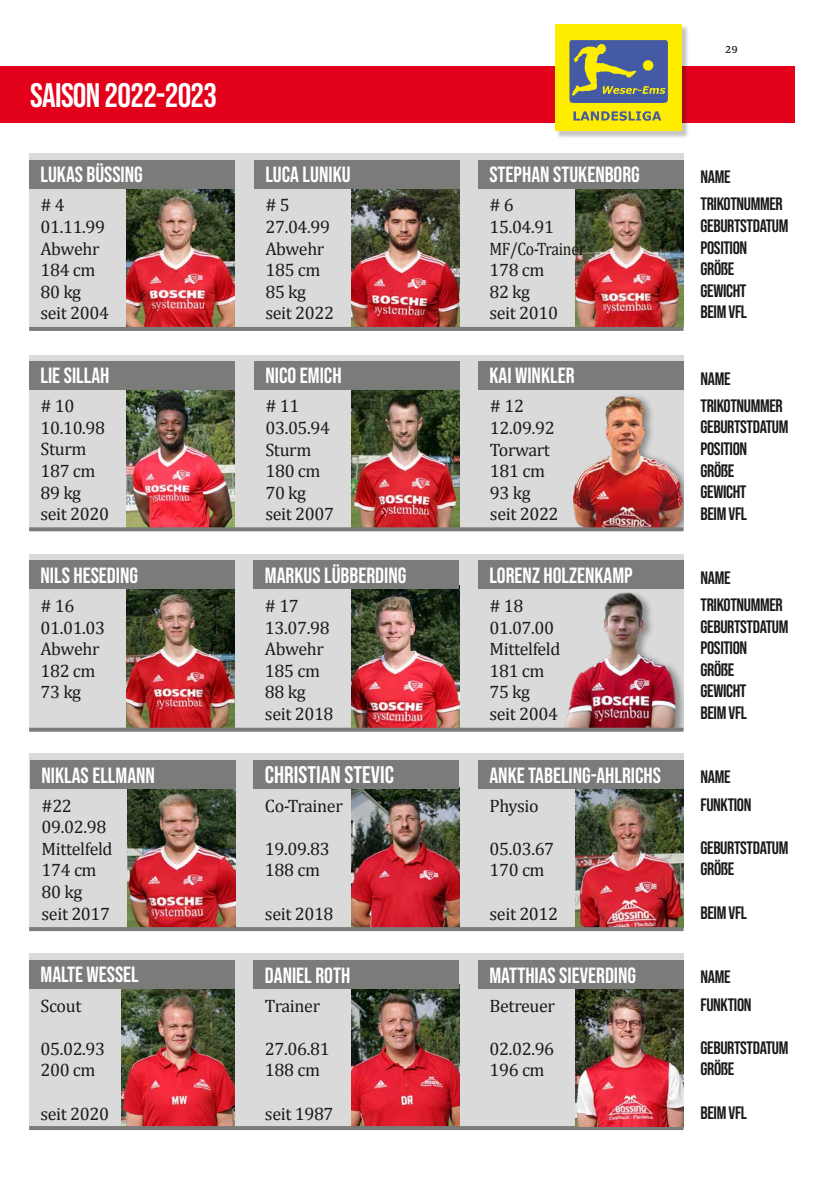
<style>
.page{position:relative;width:840px;height:1191px;background:#fff}
.page>*{position:absolute;margin:0;border:0;box-sizing:border-box;transform-origin:0 0}
.t1{font:34px "Bebas Neue";letter-spacing:-.02em;color:#fff}
.t2{font:24px "Bebas Neue";color:#fff}
.t3{font:22px "Bebas Neue";color:#fff}
.t4{font:18px/21.6px "Cambria";letter-spacing:-.02em;color:#1a1a18}
.t5{font:18px/21.6px "Bebas Neue";letter-spacing:-.02em;color:#1a1a18}
.t6{font:14px "Yrsa";color:#1a1a18}
</style>
<div class="page">
<div style="left:29px;top:753px;width:654px;height:176px;background:#dadada"></div>
<img style="left:127px;top:788px;width:108px;height:139px">
<div style="left:30px;top:760px;width:205px;height:28px;background:#7b7b7a"></div>
<div style="left:29px;top:554px;width:654px;height:175px;background:#dadada"></div>
<div style="left:29px;top:953px;width:654px;height:176px;background:#dadada"></div>
<div style="left:478px;top:560px;width:205px;height:29px;background:#7b7b7a"></div>
<img style="left:565px;top:592px;width:118px;height:135px">
<img style="left:121px;top:988px;width:113px;height:138px">
<div style="left:29px;top:960px;width:205px;height:28px;background:#7b7b7a"></div>
<img style="left:127px;top:589px;width:107px;height:138px">
<div style="left:29px;top:560px;width:205px;height:29px;background:#7b7b7a"></div>
<img style="left:351px;top:589px;width:108px;height:138px">
<div style="left:253px;top:560px;width:206px;height:29px;background:#7b7b7a"></div>
<img style="left:351px;top:788px;width:108px;height:139px">
<div style="left:253px;top:760px;width:206px;height:28px;background:#7b7b7a"></div>
<img style="left:575px;top:788px;width:108px;height:139px">
<div style="left:478px;top:760px;width:205px;height:28px;background:#7b7b7a"></div>
<hr style="left:29px;top:927px;width:654px;height:4px;background:#7b7b7a">
<div style="left:29px;top:354px;width:654px;height:176px;background:#dadada"></div>
<div style="left:29px;top:153px;width:654px;height:176px;background:#dadada"></div>
<img style="left:127px;top:389px;width:107px;height:138px">
<div style="left:29px;top:361px;width:205px;height:28px;background:#7b7b7a"></div>
<img style="left:351px;top:988px;width:108px;height:138px">
<div style="left:253px;top:960px;width:206px;height:28px;background:#7b7b7a"></div>
<hr style="left:29px;top:1126px;width:654px;height:4px;background:#7b7b7a">
<img style="left:127px;top:188px;width:107px;height:139px">
<div style="left:29px;top:160px;width:205px;height:28px;background:#7b7b7a"></div>
<div style="left:0;top:66px;width:794px;height:57px;background:#e3001b"></div>
<div style="left:556px;top:25px;width:132px;height:114px;background:#1a1a18;opacity:.25"></div>
<div style="left:555px;top:25px;width:126px;height:106px;background:#ffed00"></div>
<img style="left:569px;top:40px;width:99px;height:81px">
<img style="left:573px;top:389px;width:109px;height:138px">
<div style="left:478px;top:361px;width:205px;height:28px;background:#7b7b7a"></div>
<img style="left:351px;top:188px;width:108px;height:139px">
<div style="left:254px;top:160px;width:205px;height:28px;background:#7b7b7a"></div>
<img style="left:575px;top:188px;width:108px;height:139px">
<div style="left:478px;top:160px;width:205px;height:28px;background:#7b7b7a"></div>
<hr style="left:29px;top:327px;width:654px;height:4px;background:#7b7b7a">
<svg style="left:29px;top:727px;width:654px;height:4px;background:#887e7d"></svg>
<img style="left:351px;top:389px;width:108px;height:138px">
<div style="left:254px;top:361px;width:205px;height:28px;background:#7b7b7a"></div>
<svg style="left:29px;top:527px;width:654px;height:4px;background:#807d7b"></svg>
<img style="left:575px;top:988px;width:108px;height:138px">
<div style="left:478px;top:960px;width:205px;height:28px;background:#7b7b7a"></div>
<p class="t6" style="left:725px;top:40px;width:14px">29</p>
<h1 class="t1" style="left:30px;top:76px;width:188px">SAISON 2022-2023</h1>
<p class="t3" style="left:40px;top:162px;width:104px">LUKAS BÜSSING</p>
<p class="t4" style="left:40px;top:194px;width:70px"># 4<br>01.11.99<br>Abwehr<br>184 cm<br>80 kg seit 2004</p>
<p class="t3" style="left:265px;top:162px;width:87px">LUCA LUNIKU</p>
<p class="t4" style="left:265px;top:194px;width:70px"># 5<br>27.04.99<br>Abwehr<br>185 cm<br>85 kg seit 2022</p>
<p class="t3" style="left:489px;top:162px;width:152px">STEPHAN STUKENBORG</p>
<p class="t4" style="left:489px;top:194px;width:97px"># 6<br>15.04.91<br>MF/Co-Trainer<br>178 cm<br>82 kg<br>seit 2010</p>
<p class="t5" style="left:700px;top:163px;width:84px;line-height:27.2px">NAME<br>TRIKOTNUMMER</p>
<p class="t5" style="left:700px;top:215px;width:89px">GEBURTSTDATUM<br>POSITION<br>GRÖßE<br>GEWICHT<br>BEIM VFL</p>
<p class="t3" style="left:40px;top:363px;width:70px">LIE SILLAH</p>
<p class="t4" style="left:40px;top:395px;width:70px"># 10<br>10.10.98<br>Sturm<br>187 cm<br>89 kg seit 2020</p>
<p class="t3" style="left:265px;top:363px;width:78px">NICO EMICH</p>
<p class="t4" style="left:265px;top:395px;width:70px"># 11<br>03.05.94<br>Sturm<br>180 cm<br>70 kg seit 2007</p>
<p class="t3" style="left:489px;top:363px;width:87px">KAI WINKLER</p>
<p class="t4" style="left:489px;top:395px;width:70px"># 12<br>12.09.92<br>Torwart<br>181 cm<br>93 kg seit 2022</p>
<p class="t5" style="left:700px;top:364px;width:84px;line-height:27.2px">NAME<br>TRIKOTNUMMER</p>
<p class="t5" style="left:700px;top:416px;width:89px">GEBURTSTDATUM<br>POSITION<br>GRÖßE<br>GEWICHT<br>BEIM VFL</p>
<p class="t3" style="left:40px;top:563px;width:99px">NILS HESEDING</p>
<p class="t4" style="left:40px;top:595px;width:66px"># 16<br>01.01.03<br>Abwehr<br>182 cm<br>73 kg</p>
<p class="t3" style="left:265px;top:563px;width:143px">MARKUS LÜBBERDING</p>
<p class="t4" style="left:265px;top:595px;width:70px"># 17<br>13.07.98<br>Abwehr<br>185 cm<br>88 kg seit 2018</p>
<p class="t3" style="left:489px;top:563px;width:145px">LORENZ HOLZENKAMP</p>
<p class="t4" style="left:489px;top:595px;width:72px"># 18<br>01.07.00<br>Mittelfeld<br>181 cm<br>75 kg seit 2004</p>
<p class="t5" style="left:700px;top:564px;width:84px;line-height:27.2px">NAME<br>TRIKOTNUMMER</p>
<p class="t5" style="left:700px;top:615px;width:89px">GEBURTSTDATUM<br>POSITION<br>GRÖßE<br>GEWICHT<br>BEIM VFL</p>
<p class="t3" style="left:41px;top:762px;width:115px">NIKLAS ELLMANN</p>
<p class="t4" style="left:42px;top:794px;width:72px">#22<br>09.02.98<br>Mittelfeld<br>174 cm<br>80 kg seit 2017</p>
<h2 class="t2" style="left:265px;top:761px;width:130px">CHRISTIAN STEVIC</h2>
<p class="t4" style="left:265px;top:794px;width:79px">Co-Trainer</p>
<p class="t4" style="left:265px;top:837px;width:66px">19.09.83<br>188 cm</p>
<p class="t4" style="left:265px;top:902px;width:70px">seit 2018</p>
<p class="t3" style="left:489px;top:762px;width:173px">ANKE TABELING-AHLRICHS</p>
<p class="t4" style="left:489px;top:794px;width:51px">Physio</p>
<p class="t4" style="left:489px;top:837px;width:66px">05.03.67<br>170 cm</p>
<p class="t4" style="left:489px;top:902px;width:70px">seit 2012</p>
<p class="t5" style="left:700px;top:763px;width:52px;line-height:27.2px">NAME<br>FUNKTION</p>
<p class="t5" style="left:700px;top:836px;width:89px">GEBURTSTDATUM<br>GRÖßE</p>
<p class="t5" style="left:700px;top:901px;width:48px">BEIM VFL</p>
<p class="t3" style="left:40px;top:962px;width:100px">MALTE WESSEL</p>
<p class="t4" style="left:40px;top:994px;width:43px">Scout</p>
<p class="t4" style="left:40px;top:1037px;width:66px">05.02.93<br>200 cm</p>
<p class="t4" style="left:40px;top:1102px;width:70px">seit 2020</p>
<p class="t3" style="left:265px;top:962px;width:87px">DANIEL ROTH</p>
<p class="t4" style="left:265px;top:994px;width:57px">Trainer</p>
<p class="t4" style="left:265px;top:1037px;width:66px">27.06.81<br>188 cm</p>
<p class="t4" style="left:265px;top:1102px;width:70px">seit 1987</p>
<p class="t3" style="left:489px;top:962px;width:148px">MATTHIAS SIEVERDING</p>
<p class="t4" style="left:489px;top:994px;width:67px">Betreuer</p>
<p class="t4" style="left:489px;top:1037px;width:66px">02.02.96<br>196 cm</p>
<p class="t5" style="left:700px;top:963px;width:52px;line-height:27.2px">NAME<br>FUNKTION</p>
<p class="t5" style="left:700px;top:1036px;width:89px">GEBURTSTDATUM<br>GRÖßE</p>
<p class="t5" style="left:700px;top:1101px;width:48px">BEIM VFL</p>
</div>
